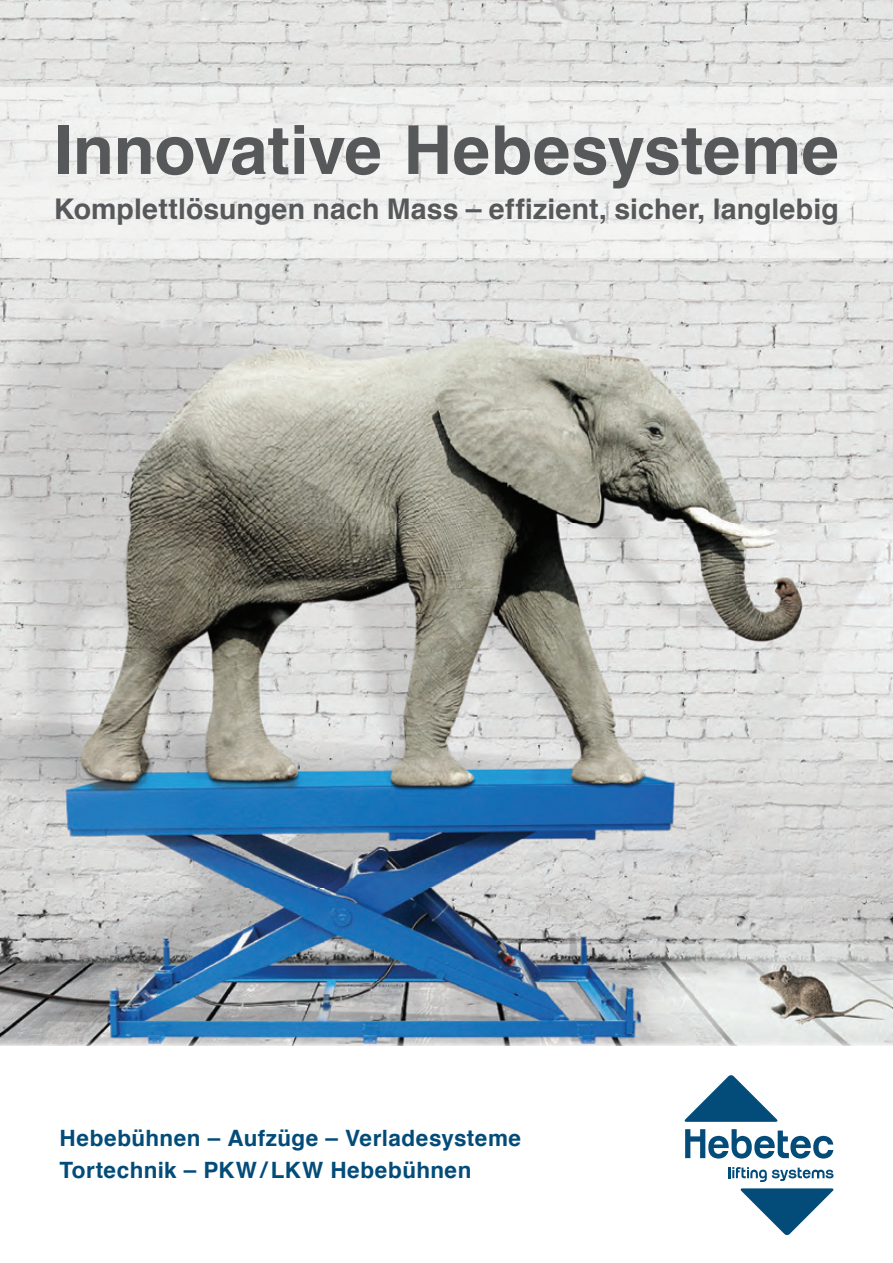
<style>
.page{position:relative;width:893px;height:1263px;background:#fff}
.page>*{position:absolute;margin:0;border:0;box-sizing:border-box;transform-origin:0 0}
.t1{font:700 67.5px "Helvetica";color:#57585a}
.t2{font:700 28.5px "Helvetica";letter-spacing:.005em;color:#57585a}
.t3{font:700 22.5px/31.5px "Helvetica";letter-spacing:.02em;color:#034c7a}
</style>
<div class="page">
<img style="left:0;top:0;width:893px;height:1046px">
<img style="left:0;top:88px;width:893px;height:170px">
<svg style="left:740px;top:1188px;width:93px;height:47px"></svg>
<svg style="left:685px;top:1075px;width:93px;height:47px"></svg>
<svg style="left:729px;top:1167px;width:104px;height:15px"></svg>
<svg style="left:685px;top:1129px;width:148px;height:29px"></svg>
<h1 class="t1" style="left:54px;top:96px;width:786px">Innovative Hebesysteme</h1>
<p class="t2" style="left:54px;top:186px;width:786px">Komplettlösungen nach Mass – effizient, sicher, langlebig</p>
<p class="t3" style="left:60px;top:1123px;width:463px">Hebebühnen – Aufzüge – Verladesysteme<br>Tortechnik – PKW / LKW Hebebühnen</p>
</div>
